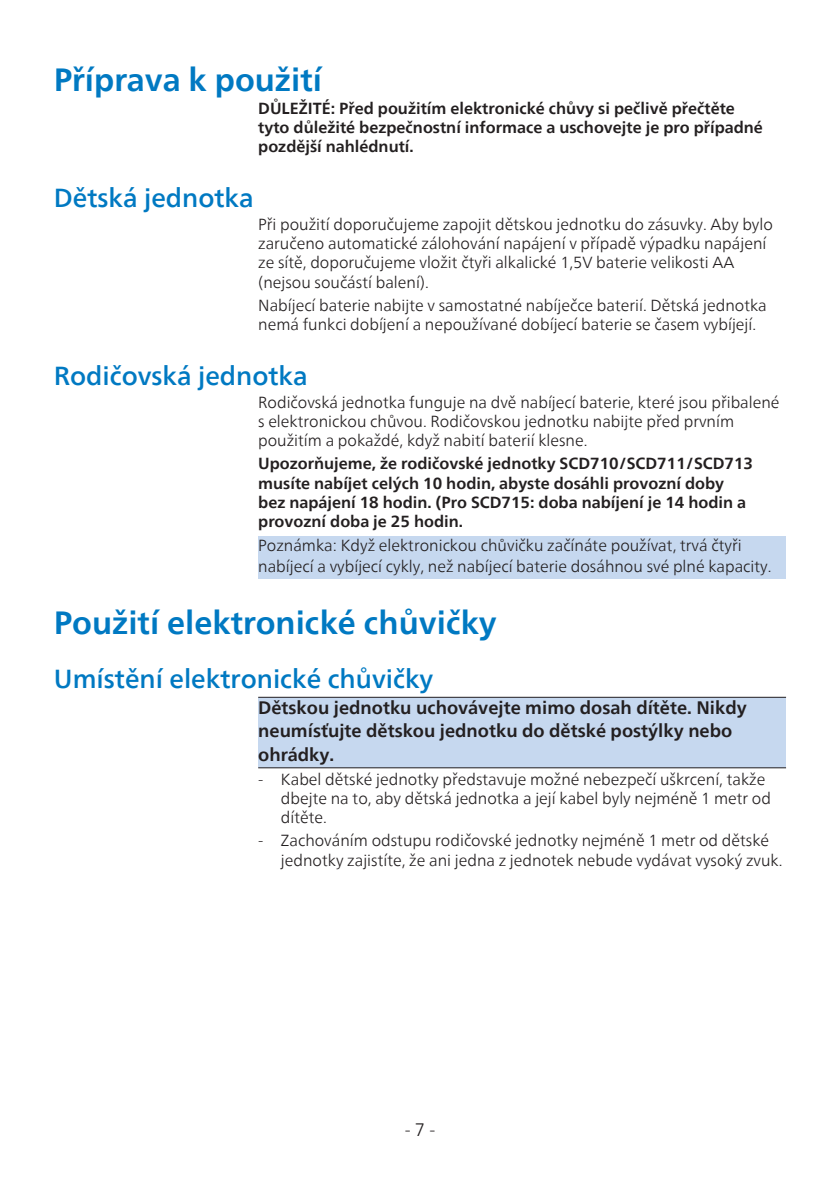
<style>
.page{position:relative;width:840px;height:1191px;background:#fff}
.page>*{position:absolute;margin:0;border:0;box-sizing:border-box;transform-origin:0 0}
.Heading_1{font:700 32px "Neue Frutiger World";color:#0079c2}
.Heading_2{font:500 26px "Neue Frutiger World";color:#0079c2}
.Warning{font:700 18px/23.4px "Neue Frutiger World";color:#231f20}
.t1{font:300 18px "Neue Frutiger World";color:#231f20}
.Body_Text{font:300 16px/19.2px "Neue Frutiger World";color:#231f20}
.Body_Text-2{font:700 16px/19.2px "Neue Frutiger World";color:#231f20}
.Note{font:300 16px/20.8px "Neue Frutiger World";color:#231f20}
</style>
<div class="page">
<div style="left:258px;top:536px;width:527px;height:43px;background:#c6d8ef"></div>
<div style="left:258px;top:697px;width:527px;height:71px;background:#c6d8ef"></div>
<hr style="left:258px;top:767px;width:527px;height:1px;background:#231f20">
<hr style="left:258px;top:697px;width:527px;height:1px;background:#231f20">
<p class="Heading_1" style="left:54px;top:51px;width:269px">Příprava k použití</p>
<p class="Body_Text-2" style="left:258px;top:98px;width:506px">DŮLEŽITÉ: Před použitím elektronické chůvy si pečlivě přečtěte tyto důležité bezpečnostní informace a uschovejte je pro případné pozdější nahlédnutí.</p>
<p class="Heading_2" style="left:54px;top:176px;width:201px">Dětská jednotka</p>
<p class="Body_Text" style="left:258px;top:215px;width:516px">Při použití doporučujeme zapojit dětskou jednotku do zásuvky. Aby bylo zaručeno automatické zálohování napájení v případě výpadku napájení ze sítě, doporučujeme vložit čtyři alkalické 1,5V baterie velikosti AA (nejsou součástí balení).</p>
<p class="Body_Text" style="left:258px;top:296px;width:510px">Nabíjecí baterie nabijte v samostatné nabíječce baterií. Dětská jednotka nemá funkci dobíjení a nepoužívané dobíjecí baterie se časem vybíjejí.</p>
<p class="Heading_2" style="left:54px;top:354px;width:255px">Rodičovská jednotka</p>
<p class="Body_Text" style="left:258px;top:393px;width:522px">Rodičovská jednotka funguje na dvě nabíjecí baterie, které jsou přibalené s elektronickou chůvou. Rodičovskou jednotku nabijte před prvním použitím a pokaždé, když nabití baterií klesne.</p>
<p class="Body_Text-2" style="left:258px;top:454px;width:496px">Upozorňujeme, že rodičovské jednotky SCD710/SCD711/SCD713 musíte nabíjet celých 10 hodin, abyste dosáhli provozní doby bez napájení 18 hodin. (Pro SCD715: doba nabíjení je 14 hodin a provozní doba je 25 hodin.</p>
<p class="Note" style="left:258px;top:535px;width:514px">Poznámka: Když elektronickou chůvičku začínáte používat, trvá čtyři nabíjecí a vybíjecí cykly, než nabíjecí baterie dosáhnou své plné kapacity.</p>
<p class="Heading_1" style="left:54px;top:594px;width:444px">Použití elektronické chůvičky</p>
<p class="Heading_2" style="left:54px;top:657px;width:381px">Umístění elektronické chůvičky</p>
<p class="Warning" style="left:258px;top:696px;width:490px">Dětskou jednotku uchovávejte mimo dosah dítěte. Nikdy neumísťujte dětskou jednotku do dětské postýlky nebo ohrádky.</p>
<p class="Body_Text" style="left:281px;top:769px;width:491px;text-indent:-23px">- Kabel dětské jednotky představuje možné nebezpečí uškrcení, takže dbejte na to, aby dětská jednotka a její kabel byly nejméně 1 metr od dítěte.</p>
<p class="Body_Text" style="left:281px;top:831px;width:503px;text-indent:-23px">- Zachováním odstupu rodičovské jednotky nejméně 1 metr od dětské jednotky zajistíte, že ani jedna z jednotek nebude vydávat vysoký zvuk.</p>
<p class="t1" style="left:404px;top:1115px;width:32px">- 7 -</p>
</div>
